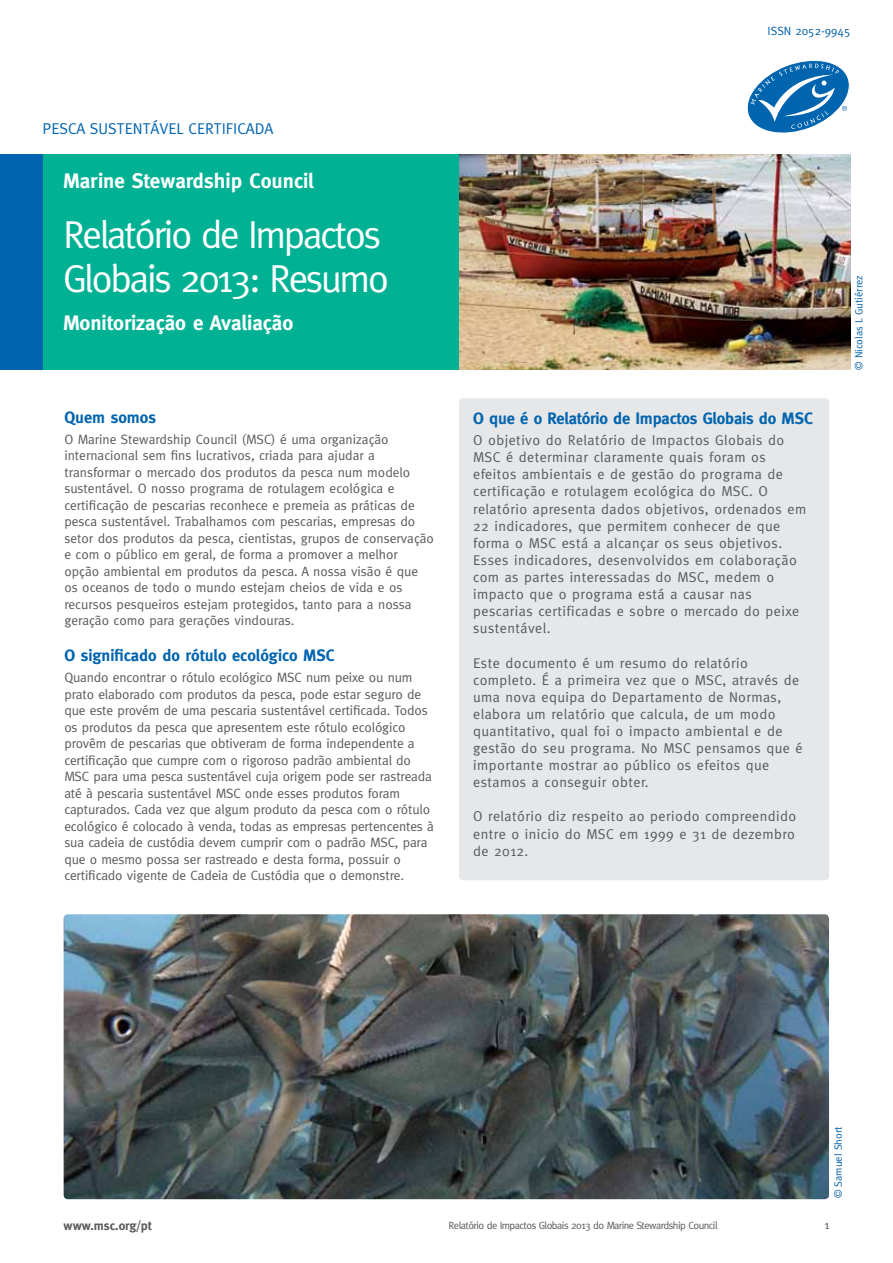
<style>
.page{position:relative;width:893px;height:1263px;background:#fff}
.page>*{position:absolute;margin:0;border:0;box-sizing:border-box;transform-origin:0 0}
.t1{font:39px/44.7px "Meta";letter-spacing:-.06em;color:#fff}
.t2{font:700 21px "Meta";color:#fff}
.t3{font:700 16.5px "Meta";color:#0064af}
.t4{font:15.75px "Meta";color:#0064af}
.t5{font:14.25px/17.1px "Meta";letter-spacing:.03em;color:#58595b}
.t6{font:13.5px/16.5px "Meta";letter-spacing:-.01em;color:#58595b}
.t7{font:700 12.75px "Meta";color:#58595b}
.t8{font:12px "Meta";color:#0060a9}
.t9{font:12px "Meta";color:#58595b}
.t10{font:10.5px "Meta";letter-spacing:-.05em;color:#58595b}
.t11{font:10.5px "Meta";color:#0060a9}
</style>
<div class="page">
<svg style="left:747px;top:60px;width:103px;height:73px"></svg>
<img style="left:459px;top:154px;width:391px;height:216px">
<div style="left:21px;top:154px;width:438px;height:216px;background:#00b194"></div>
<div style="left:0;top:154px;width:43px;height:216px;background:#0064af"></div>
<img style="left:64px;top:914px;width:765px;height:285px">
<div style="left:459px;top:398px;width:370px;height:482px;background:#e6e7e8;border-radius:4px"></div>
<p class="t4" style="left:43px;top:120px;width:232px">PESCA SUSTENTÁVEL CERTIFICADA</p>
<h2 class="t2" style="left:63px;top:168px;width:252px">Marine Stewardship Council</h2>
<h1 class="t1" style="left:63px;top:211px;width:328px">Relatório de Impactos<br>Globais 2013: Resumo</h1>
<h2 class="t2" style="left:63px;top:310px;width:232px">Monitorização e Avaliação</h2>
<p class="t3" style="left:64px;top:408px;width:93px">Quem somos</p>
<p class="t6" style="left:64px;top:431px;width:371px">O Marine Stewardship Council (MSC) é uma organização internacional sem fins lucrativos, criada para ajudar a transformar o mercado dos produtos da pesca num modelo sustentável. O nosso programa de rotulagem ecológica e certificação de pescarias reconhece e premeia as práticas de pesca sustentável. Trabalhamos com pescarias, empresas do setor dos produtos da pesca, cientistas, grupos de conservação e com o público em geral, de forma a promover a melhor opção ambiental em produtos da pesca. A nossa visão é que os oceanos de todo o mundo estejam cheios de vida e os recursos pesqueiros estejam protegidos, tanto para a nossa geração como para gerações vindouras.</p>
<p class="t3" style="left:64px;top:646px;width:272px">O significado do rótulo ecológico MSC</p>
<p class="t6" style="left:64px;top:669px;width:371px">Quando encontrar o rótulo ecológico MSC num peixe ou num prato elaborado com produtos da pesca, pode estar seguro de que este provém de uma pescaria sustentável certificada. Todos os produtos da pesca que apresentem este rótulo ecológico provêm de pescarias que obtiveram de forma independente a certificação que cumpre com o rigoroso padrão ambiental do MSC para uma pesca sustentável cuja origem pode ser rastreada até à pescaria sustentável MSC onde esses produtos foram capturados. Cada vez que algum produto da pesca com o rótulo ecológico é colocado à venda, todas as empresas pertencentes à sua cadeia de custódia devem cumprir com o padrão MSC, para que o mesmo possa ser rastreado e desta forma, possuir o certificado vigente de Cadeia de Custódia que o demonstre.</p>
<p class="t8" style="left:767px;top:24px;width:84px">ISSN 2052-9945</p>
<p class="t3" style="left:473px;top:409px;width:341px">O que é o Relatório de Impactos Globais do MSC</p>
<p class="t5" style="left:473px;top:431px;width:335px">O objetivo do Relatório de Impactos Globais do MSC é determinar claramente quais foram os efeitos ambientais e de gestão do programa de certificação e rotulagem ecológica do MSC. O relatório apresenta dados objetivos, ordenados em 22 indicadores, que permitem conhecer de que forma o MSC está a alcançar os seus objetivos.<br>Esses indicadores, desenvolvidos em colaboração com as partes interessadas do MSC, medem o impacto que o programa está a causar nas pescarias certificadas e sobre o mercado do peixe sustentável.</p>
<p class="t5" style="left:473px;top:654px;width:331px">Este documento é um resumo do relatório completo. É a primeira vez que o MSC, através de uma nova equipa do Departamento de Normas, elabora um relatório que calcula, de um modo quantitativo, qual foi o impacto ambiental e de gestão do seu programa. No MSC pensamos que é importante mostrar ao público os efeitos que estamos a conseguir obter.</p>
<p class="t5" style="left:473px;top:808px;width:325px;text-align:justify">O relatório diz respeito ao periodo compreendido entre o inicio do MSC em 1999 e 31 de dezembro de 2012.</p>
<p class="t11" style="left:853px;top:370px;width:96px;rotate:-90deg">© Nicolas L Gutiérrez</p>
<p class="t11" style="left:832px;top:1198px;width:73px;rotate:-90deg">© Samuel Short</p>
<p class="t7" style="left:64px;top:1218px;width:90px">www.msc.org/pt</p>
<p class="t10" style="left:449px;top:1219px;width:270px">Relatório de Impactos Globais 2013 do Marine Stewardship Council</p>
<p class="t9" style="left:824px;top:1218px;width:6px">1</p>
</div>
